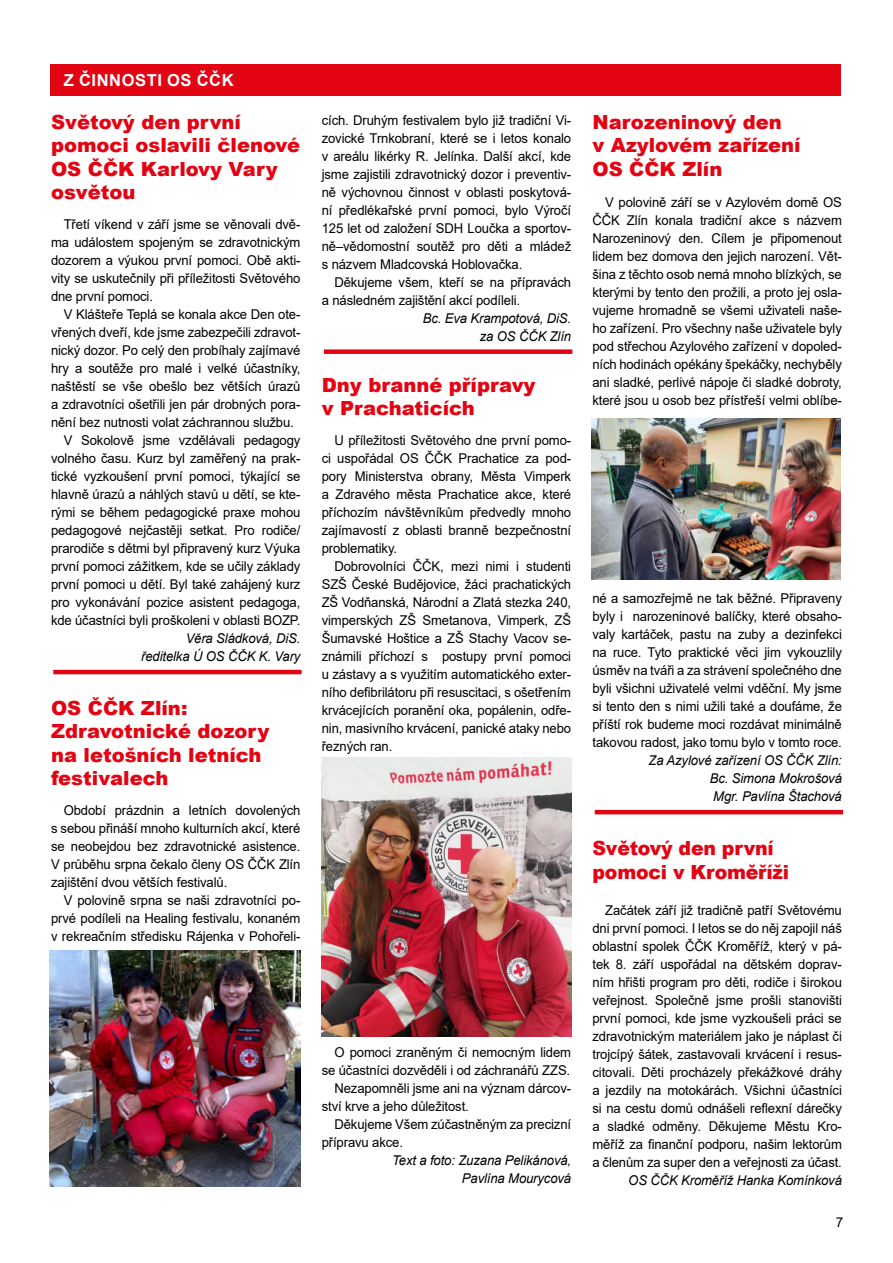
<style>
.page{position:relative;width:893px;height:1263px;background:#fff}
.page>*{position:absolute;margin:0;border:0;box-sizing:border-box;transform-origin:0 0}
.t1{font:900 19.5px/23.4px "Arial";color:#e30413}
.t2{font:700 16.5px "Arial";letter-spacing:.035em;color:#fff}
.t3{font:13.5px/18px "Arial";letter-spacing:-.01em;color:#000;text-align:justify}
.t4{font:italic 13.5px/18px "Arial";letter-spacing:-.01em;color:#000;text-align:right}
</style>
<div class="page">
<div style="left:50px;top:64px;width:791px;height:32px;background:#e30413"></div>
<hr style="left:53px;top:670px;width:249px;height:4px;background:#e30413">
<div style="left:324px;top:349px;width:248px;height:5px;background:#e30413"></div>
<img style="left:322px;top:758px;width:249px;height:278px">
<hr style="left:595px;top:810px;width:248px;height:4px;background:#e30413">
<img style="left:50px;top:951px;width:250px;height:235px">
<img style="left:591px;top:419px;width:250px;height:160px">
<p class="t2" style="left:64px;top:69px;width:171px">Z ČINNOSTI OS ČČK</p>
<h1 class="t1" style="left:51px;top:109px;width:251px">Světový den první pomoci oslavili členové<br>OS ČČK Karlovy Vary osvětou</h1>
<p class="t3" style="left:51px;top:215px;width:251px;text-indent:13px">Třetí víkend v září jsme se věnovali dvě&shy;ma událostem spojeným se zdravotnickým dozorem a výukou první pomoci. Obě akti&shy;vity se uskutečnily při příležitosti Světového dne první pomoci.</p>
<p class="t3" style="left:64px;top:305px;width:238px">V Klášteře Teplá se konala akce Den ote-</p>
<p class="t3" style="left:51px;top:323px;width:251px">vřených dveří, kde jsme zabezpečili zdravot-</p>
<p class="t3" style="left:51px;top:341px;width:251px">nický dozor. Po celý den probíhaly zajímavé</p>
<p class="t3" style="left:51px;top:359px;width:251px">hry a soutěže pro malé i velké účastníky,</p>
<p class="t3" style="left:51px;top:377px;width:251px">naštěstí se vše obešlo bez větších úrazů</p>
<p class="t3" style="left:51px;top:395px;width:251px">a zdravotníci ošetřili jen pár drobných pora-</p>
<p class="t3" style="left:51px;top:413px;width:244px">nění bez nutnosti volat záchrannou službu.</p>
<p class="t3" style="left:64px;top:431px;width:238px">V Sokolově jsme vzdělávali pedagogy</p>
<p class="t3" style="left:51px;top:449px;width:251px">volného času. Kurz byl zaměřený na prak-</p>
<p class="t3" style="left:51px;top:467px;width:251px">tické vyzkoušení první pomoci, týkající se</p>
<p class="t3" style="left:51px;top:485px;width:251px">hlavně úrazů a náhlých stavů u dětí, se kte-</p>
<p class="t3" style="left:51px;top:503px;width:251px">rými se během pedagogické praxe mohou</p>
<p class="t3" style="left:51px;top:521px;width:251px">pedagogové nejčastěji setkat. Pro rodiče/</p>
<p class="t3" style="left:51px;top:539px;width:251px">prarodiče s dětmi byl připravený kurz Výuka</p>
<p class="t3" style="left:51px;top:557px;width:251px">první pomoci zážitkem, kde se učily základy</p>
<p class="t3" style="left:51px;top:575px;width:251px">první pomoci u dětí. Byl také zahájený kurz</p>
<p class="t3" style="left:51px;top:593px;width:251px">pro vykonávání pozice asistent pedagoga,</p>
<p class="t3" style="left:51px;top:611px;width:251px">kde účastníci byli proškoleni v oblasti BOZP.</p>
<p class="t4" style="left:141px;top:629px;width:161px">Věra Sládková, DiS. ředitelka Ú OS ČČK K. Vary</p>
<h1 class="t1" style="left:51px;top:696px;width:220px">OS ČČK Zlín:<br>Zdravotnické dozory na letošních letních festivalech</h1>
<p class="t3" style="left:51px;top:801px;width:251px;text-indent:13px">Období prázdnin a letních dovolených s sebou přináší mnoho kulturních akcí, které se neobejdou bez zdravotnické asistence.<br>V průběhu srpna čekalo členy OS ČČK Zlín zajištění dvou větších festivalů.</p>
<p class="t3" style="left:51px;top:891px;width:251px;text-indent:13px">V polovině srpna se naši zdravotníci po&shy;prvé podíleli na Healing festivalu, konaném v rekreačním středisku Rájenka v Pohořeli-</p>
<p class="t3" style="left:322px;top:111px;width:251px">cích. Druhým festivalem bylo již tradiční Vi&shy;zovické Trnkobraní, které se i letos konalo v areálu likérky R. Jelínka. Další akcí, kde jsme zajistili zdravotnický dozor i preventiv&shy;ně výchovnou činnost v oblasti poskytová&shy;ní předlékařské první pomoci, bylo Výročí 125 let od založení SDH Loučka a sportov&shy;ně–vědomostní soutěž pro děti a mládež s názvem Mladcovská Hoblovačka.</p>
<p class="t3" style="left:322px;top:273px;width:251px;text-indent:13px">Děkujeme všem, kteří se na přípravách a následném zajištění akcí podíleli.</p>
<p class="t4" style="left:423px;top:309px;width:150px">Bc. Eva Krampotová, DiS. za OS ČČK Zlín</p>
<h1 class="t1" style="left:322px;top:372px;width:215px">Dny branné přípravy v Prachaticích</h1>
<p class="t3" style="left:322px;top:431px;width:251px;text-indent:13px">U příležitosti Světového dne první pomo&shy;ci uspořádal OS ČČK Prachatice za pod&shy;pory Ministerstva obrany, Města Vimperk a Zdravého města Prachatice akce, které příchozím návštěvníkům předvedly mnoho zajímavostí z oblasti branně bezpečnostní problematiky.</p>
<p class="t3" style="left:322px;top:557px;width:251px;text-indent:13px">Dobrovolníci ČČK, mezi nimi i studenti SZŠ České Budějovice, žáci prachatických ZŠ Vodňanská, Národní a Zlatá stezka 240, vimperských ZŠ Smetanova, Vimperk, ZŠ Šumavské Hoštice a ZŠ Stachy Vacov se&shy;známili příchozí s postupy první pomoci u zástavy a s využitím automatického exter&shy;ního defibrilátoru při resuscitaci, s ošetřením krvácejících poranění oka, popálenin, odře&shy;nin, masivního krvácení, panické ataky nebo řezných ran.</p>
<p class="t3" style="left:334px;top:1043px;width:238px">O pomoci zraněným či nemocným lidem</p>
<p class="t3" style="left:322px;top:1061px;width:250px">se účastníci dozvěděli i od záchranářů ZZS.</p>
<p class="t3" style="left:334px;top:1079px;width:238px">Nezapomněli jsme ani na význam dárcov-</p>
<p class="t3" style="left:322px;top:1097px;width:149px">ství krve a jeho důležitost.</p>
<p class="t3" style="left:334px;top:1115px;width:238px">Děkujeme Všem zúčastněným za precizní</p>
<p class="t3" style="left:322px;top:1133px;width:83px">přípravu akce.</p>
<p class="t4" style="left:392px;top:1151px;width:181px">Text a foto: Zuzana Pelikánová,<br>Pavlína Mourycová</p>
<h1 class="t1" style="left:592px;top:109px;width:210px">Narozeninový den<br>v Azylovém zařízení<br>OS ČČK Zlín</h1>
<p class="t3" style="left:592px;top:193px;width:251px;text-indent:13px">V polovině září se v Azylovém domě OS ČČK Zlín konala tradiční akce s názvem Narozeninový den. Cílem je připomenout lidem bez domova den jejich narození. Vět&shy;šina z těchto osob nemá mnoho blízkých, se kterými by tento den prožili, a proto jej osla&shy;vujeme hromadně se všemi uživateli naše&shy;ho zařízení. Pro všechny naše uživatele byly pod střechou Azylového zařízení v dopoled&shy;ních hodinách opékány špekáčky, nechyběly ani sladké, perlivé nápoje či sladké dobroty, které jsou u osob bez přístřeší velmi oblíbe-</p>
<p class="t3" style="left:592px;top:589px;width:251px">né a samozřejmě ne tak běžné. Připraveny byly i narozeninové balíčky, které obsaho&shy;valy kartáček, pastu na zuby a dezinfekci na ruce. Tyto praktické věci jim vykouzlily úsměv na tváři a za strávení společného dne byli všichni uživatelé velmi vděční. My jsme si tento den s nimi užili také a doufáme, že příští rok budeme moci rozdávat minimálně takovou radost, jako tomu bylo v tomto roce.</p>
<p class="t4" style="left:710px;top:751px;width:134px;text-align:justify;text-indent:-61px">Za Azylové zařízení OS ČČK Zlín:<br>Bc. Simona Mokrošová Mgr. Pavlína Štachová</p>
<h1 class="t1" style="left:592px;top:836px;width:198px">Světový den první pomoci v Kroměříži</h1>
<p class="t3" style="left:592px;top:901px;width:251px;text-indent:13px">Začátek září již tradičně patří Světovému dni první pomoci. I letos se do něj zapojil náš oblastní spolek ČČK Kroměříž, který v pá&shy;tek 8. září uspořádal na dětském doprav&shy;ním hřišti program pro děti, rodiče i širokou veřejnost. Společně jsme prošli stanovišti první pomoci, kde jsme vyzkoušeli práci se zdravotnickým materiálem jako je náplast či trojcípý šátek, zastavovali krvácení i resus&shy;citovali. Děti procházely překážkové dráhy a jezdily na motokárách. Všichni účastníci si na cestu domů odnášeli reflexní dárečky a sladké odměny. Děkujeme Městu Kro&shy;měříž za finanční podporu, našim lektorům a členům za super den a veřejnosti za účast.</p>
<p class="t4" style="left:628px;top:1171px;width:215px">OS ČČK Kroměříž Hanka Komínková</p>
<p class="t3" style="left:836px;top:1213px;width:9px">7</p>
</div>
